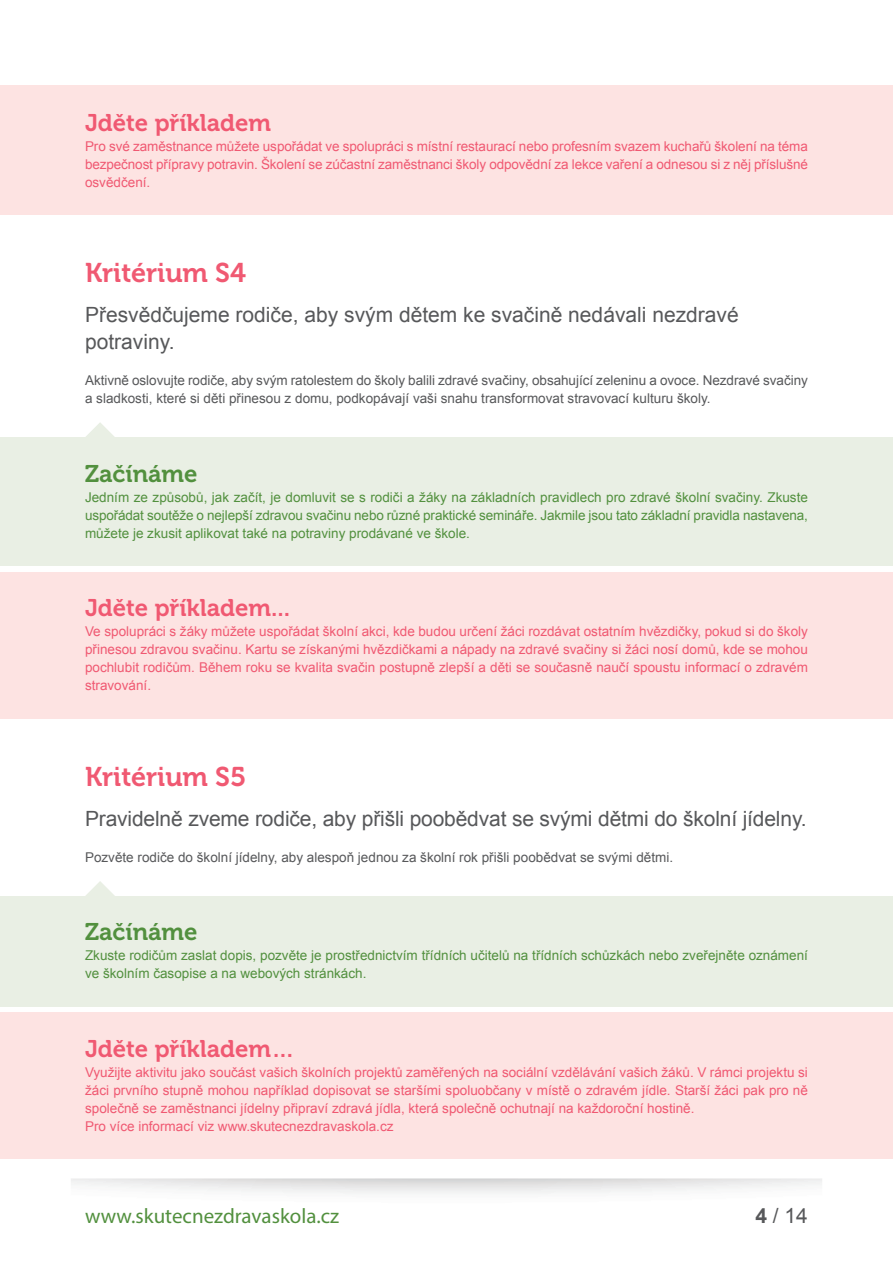
<style>
.page{position:relative;width:893px;height:1263px;background:#fff}
.page>*{position:absolute;margin:0;border:0;box-sizing:border-box;transform-origin:0 0}
.t1{font:27px "Museo 700";color:#f05972}
.t2{font:24px "Museo 700";color:#f05972}
.t3{font:24px "Museo 700";color:#52903e}
.t4{font:21px/27px "Arial";color:#57585a}
.t5{font:21px "Myriad Pro";color:#52903e}
.t6{font:13.5px/18px "Arial";color:#f05972;text-align:justify}
.t7{font:13.5px/18px "Arial";color:#52903e;text-align:justify}
.t8{font:13.5px/18px "Arial";color:#57585a}
.s1{font-weight:700}
</style>
<div class="page">
<div style="left:0;top:437px;width:893px;height:129px;background:#e9efe4"></div>
<div style="left:0;top:572px;width:893px;height:146px;background:#fde3e2"></div>
<div style="left:0;top:85px;width:893px;height:130px;background:#fde3e2"></div>
<svg style="left:86px;top:422px;width:29px;height:15px"></svg>
<div style="left:0;top:896px;width:893px;height:110px;background:#e9efe4"></div>
<div style="left:0;top:1013px;width:893px;height:146px;background:#fde3e2"></div>
<svg style="left:85px;top:881px;width:30px;height:15px"></svg>
<svg style="left:71px;top:1178px;width:751px;height:16px"></svg>
<h2 class="t2" style="left:85px;top:114px;width:188px">Jděte příkladem</h2>
<p class="t6" style="left:85px;top:137px;width:724px">Pro své zaměstnance můžete uspořádat ve spolupráci s místní restaurací nebo profesním svazem kuchařů školení na téma bezpečnost přípravy potravin. Školení se zúčastní zaměstnanci školy odpovědní za lekce vaření a odnesou si z něj příslušné osvědčení.</p>
<h1 class="t1" style="left:85px;top:263px;width:162px">Kritérium S4</h1>
<h3 class="t4" style="left:85px;top:301px;width:655px">Přesvědčujeme rodiče, aby svým dětem ke svačině nedávali nezdravé potraviny.</h3>
<p class="t8" style="left:85px;top:371px;width:724px">Aktivně oslovujte rodiče, aby svým ratolestem do školy balili zdravé svačiny, obsahující zeleninu a ovoce. Nezdravé svačiny a sladkosti, které si děti přinesou z domu, podkopávají vaši snahu transformovat stravovací kulturu školy.</p>
<h2 class="t3" style="left:85px;top:465px;width:114px">Začínáme</h2>
<p class="t7" style="left:85px;top:488px;width:724px">Jedním ze způsobů, jak začít, je domluvit se s rodiči a žáky na základních pravidlech pro zdravé školní svačiny. Zkuste uspořádat soutěže o nejlepší zdravou svačinu nebo různé praktické semináře. Jakmile jsou tato základní pravidla nastavena, můžete je zkusit aplikovat také na potraviny prodávané ve škole.</p>
<h2 class="t2" style="left:85px;top:599px;width:207px">Jděte příkladem...</h2>
<p class="t6" style="left:85px;top:623px;width:724px">Ve spolupráci s žáky můžete uspořádat školní akci, kde budou určení žáci rozdávat ostatním hvězdičky, pokud si do školy přinesou zdravou svačinu. Kartu se získanými hvězdičkami a nápady na zdravé svačiny si žáci nosí domů, kde se mohou pochlubit rodičům. Během roku se kvalita svačin postupně zlepší a děti se současně naučí spoustu informací o zdravém stravování.</p>
<h1 class="t1" style="left:85px;top:767px;width:163px">Kritérium S5</h1>
<h3 class="t4" style="left:85px;top:805px;width:723px">Pravidelně zveme rodiče, aby přišli poobědvat se svými dětmi do školní jídelny.</h3>
<p class="t8" style="left:85px;top:848px;width:590px">Pozvěte rodiče do školní jídelny, aby alespoň jednou za školní rok přišli poobědvat se svými dětmi.</p>
<h2 class="t3" style="left:85px;top:923px;width:114px">Začínáme</h2>
<p class="t7" style="left:85px;top:947px;width:724px">Zkuste rodičům zaslat dopis, pozvěte je prostřednictvím třídních učitelů na třídních schůzkách nebo zveřejněte oznámení ve školním časopise a na webových stránkách.</p>
<h2 class="t2" style="left:85px;top:1040px;width:211px">Jděte příkladem…</h2>
<p class="t6" style="left:85px;top:1063px;width:724px;text-align:left">Využijte aktivitu jako součást vašich školních projektů zaměřených na sociální vzdělávání vašich žáků. V rámci projektu si žáci prvního stupně mohou například dopisovat se staršími spoluobčany v místě o zdravém jídle. Starší žáci pak pro ně společně se zaměstnanci jídelny připraví zdravá jídla, která společně ochutnají na každoroční hostině.<br>Pro více informací viz www.skutecnezdravaskola.cz</p>
<h3 class="t5" style="left:85px;top:1208px;width:256px">www.skutecnezdravaskola.cz</h3>
<h3 class="t4" style="left:755px;top:1202px;width:54px"><span class="s1">4</span>/14</h3>
</div>
